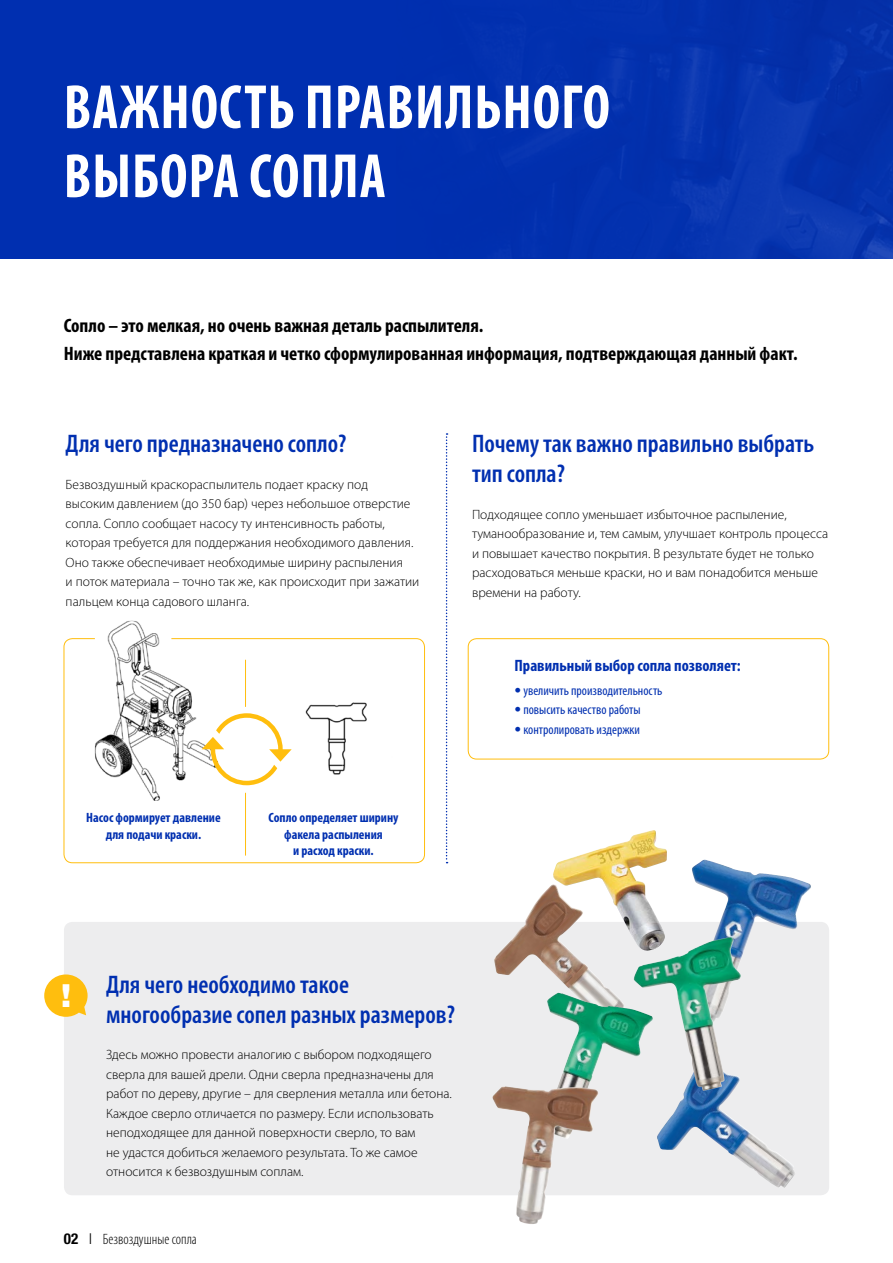
<style>
.page{position:relative;width:893px;height:1263px;background:#fff}
.page>*{position:absolute;margin:0;border:0;box-sizing:border-box;transform-origin:0 0}
.t1{font:700 condensed 63px/69px "Myriad Pro";letter-spacing:.02em;color:#fff;scale:.9 1}
.t2{font:600 condensed 25.5px/30px "Myriad Pro";color:#002fb0}
.t3{font:700 condensed 19.5px/28.5px "Myriad Pro";color:#000}
.t4{font:700 condensed 16.5px "Myriad Pro";color:#002fb0}
.t5{font:300 condensed 15px "Myriad Pro";color:#000}
.t6{font:300 13.5px/19.5px "Myriad Pro";color:#000}
.t7{font:700 condensed 13.5px/16.5px "Myriad Pro";color:#002fb0;text-align:center}
.t8{font:condensed 13.5px "Myriad Pro";color:#002fb0}
.s1{font-family:"Helvetica Neue LT Std"}
.s2{font-family:"Helvetica Neue LT Std";font-weight:700}
</style>
<div class="page">
<div style="left:64px;top:922px;width:765px;height:273px;background:#ededee;border-radius:9px"></div>
<div style="left:0;top:0;width:893px;height:259px;background:#002fb0"></div>
<img style="left:553px;top:0;width:340px;height:259px">
<img style="left:553px;top:830px;width:114px;height:107px">
<img style="left:494px;top:884px;width:131px;height:109px">
<img style="left:692px;top:860px;width:119px;height:98px">
<img style="left:657px;top:1091px;width:138px;height:97px">
<div style="left:64px;top:638px;width:361px;height:225px;border:1px solid #ffbe0e;border-radius:9px"></div>
<img style="left:305px;top:702px;width:62px;height:73px">
<img style="left:95px;top:621px;width:123px;height:180px">
<svg style="left:202px;top:713px;width:90px;height:72px"></svg>
<hr style="left:245px;top:660px;width:1px;height:47px;background:#ffbe0e">
<div style="left:468px;top:638px;width:361px;height:121px;border:1px solid #ffbe0e;border-radius:9px"></div>
<svg style="left:446px;top:433px;width:2px;height:430px"></svg>
<img style="left:547px;top:993px;width:86px;height:93px">
<img style="left:633px;top:937px;width:108px;height:154px">
<img style="left:492px;top:1086px;width:106px;height:138px">
<hr style="left:245px;top:793px;width:1px;height:62px;background:#ffbe0e">
<svg style="left:44px;top:974px;width:44px;height:43px"></svg>
<h1 class="t1" style="left:64px;top:71px;width:608px">ВАЖНОСТЬ ПРАВИЛЬНОГО<br>ВЫБОРА СОПЛА</h1>
<h3 class="t3" style="left:64px;top:311px;width:735px">Сопло – это мелкая, но очень важная деталь распылителя.<br>Ниже представлена краткая и четко сформулированная информация, подтверждающая данный факт.</h3>
<h2 class="t2" style="left:66px;top:428px;width:282px">Для чего предназначено сопло?</h2>
<p class="t6" style="left:66px;top:474px;width:355px">Безвоздушный краскораспылитель подает краску под высоким давлением (до 350 бар) через небольшое отверстие сопла. Сопло сообщает насосу ту интенсивность работы, которая требуется для поддержания необходимого давления.<br>Оно также обеспечивает необходимые ширину распыления<br>и поток материала – точно так же, как происходит при зажатии пальцем конца садового шланга.</p>
<p class="t7" style="left:86px;top:809px;width:136px">Насос формирует давление для подачи краски.</p>
<p class="t7" style="left:269px;top:809px;width:131px">Сопло определяет ширину факела распыления<br>и расход краски.</p>
<h2 class="t2" style="left:472px;top:428px;width:344px">Почему так важно правильно выбрать тип сопла?</h2>
<p class="t6" style="left:472px;top:504px;width:358px">Подходящее сопло уменьшает избыточное распыление, туманообразование и, тем самым, улучшает контроль процесса и повышает качество покрытия. В результате будет не только расходоваться меньше краски, но и вам понадобится меньше времени на работу.</p>
<p class="t4" style="left:514px;top:655px;width:228px">Правильный выбор сопла позволяет:</p>
<p class="t8" style="left:514px;top:682px;width:149px"><span class="s1">•</span> увеличить производительность</p>
<p class="t8" style="left:514px;top:702px;width:128px"><span class="s1">•</span> повысить качество работы</p>
<p class="t8" style="left:514px;top:721px;width:127px"><span class="s1">•</span> контролировать издержки</p>
<h2 class="t2" style="left:106px;top:969px;width:350px">Для чего необходимо такое многообразие сопел разных размеров?</h2>
<p class="t6" style="left:106px;top:1045px;width:347px">Здесь можно провести аналогию с выбором подходящего сверла для вашей дрели. Одни сверла предназначены для работ по дереву, другие – для сверления металла или бетона.<br>Каждое сверло отличается по размеру. Если использовать неподходящее для данной поверхности сверло, то вам<br>не удастся добиться желаемого результата. То же самое относится к безвоздушным соплам.</p>
<p class="t5" style="left:64px;top:1230px;width:134px"><span class="s2">02</span> <span class="s1">I</span> Безвоздушные сопла</p>
</div>
